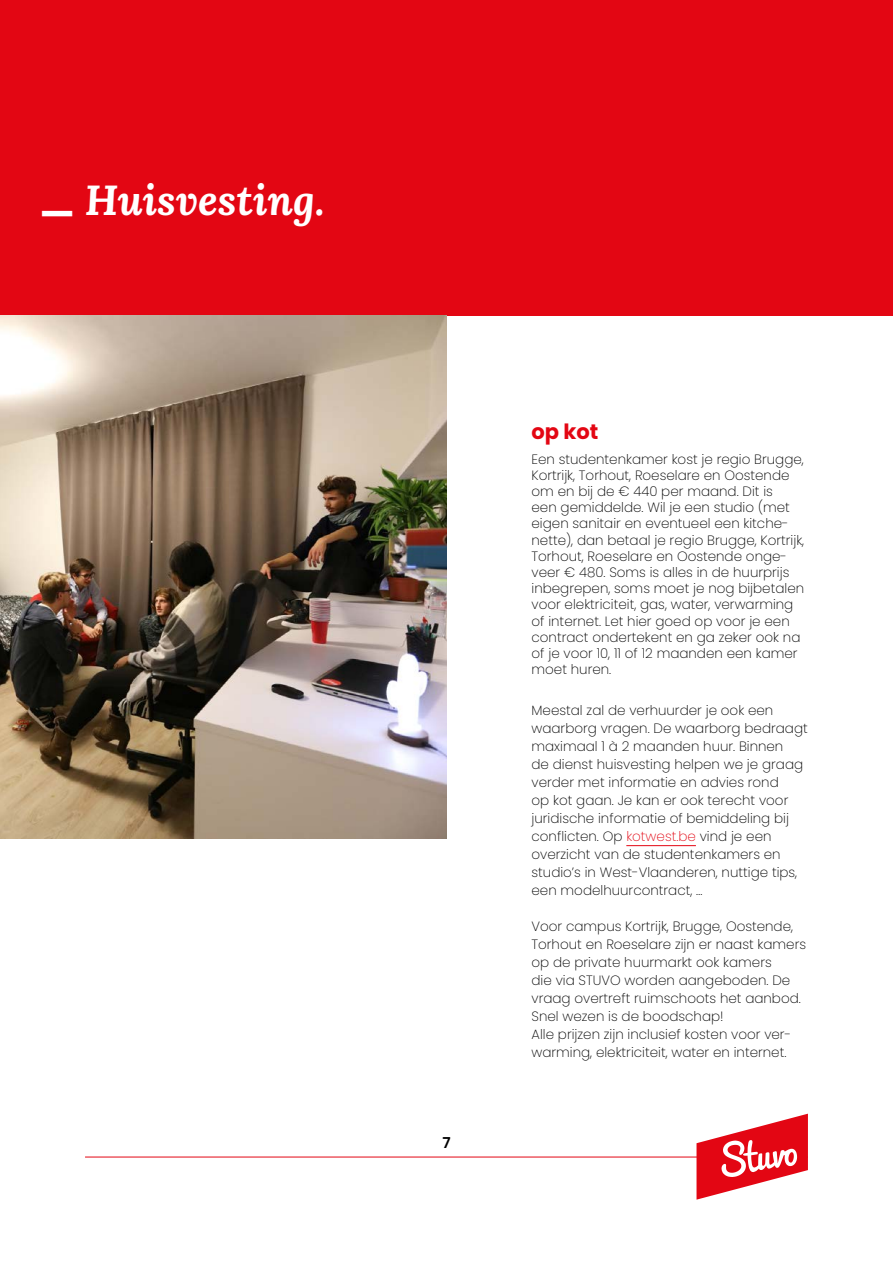
<style>
.page{position:relative;width:893px;height:1263px;background:#fff}
.page>*{position:absolute;margin:0;border:0;box-sizing:border-box;transform-origin:0 0}
.t1{font:italic 700 42px "Lora";color:#fff}
.t2{font:700 21px "Poppins";color:#e30613}
.t3{font:600 15px "Poppins";color:#000}
.t4{font:200 13.5px/18px "Poppins";color:#000}
.s1{color:#e30613}
</style>
<div class="page">
<hr style="left:85px;top:1157px;width:723px;height:1px;background:#e30613">
<svg style="left:696px;top:1114px;width:112px;height:85px"></svg>
<div style="left:0;top:0;width:893px;height:316px;background:#e30613"></div>
<hr style="left:626px;top:845px;width:70px;height:1px;background:#e30613">
<img style="left:0;top:316px;width:446px;height:522px">
<h1 class="t1" style="left:39px;top:171px;width:287px"><sub>—</sub> Huisvesting.</h1>
<p class="t3" style="left:442px;top:1134px;width:10px">7</p>
<h2 class="t2" style="left:531px;top:419px;width:68px">op kot</h2>
<p class="t4" style="left:531px;top:451px;width:274px;line-height:16.2px">Een studentenkamer kost je regio Brugge, Kortrijk, Torhout, Roeselare en Oostende om en bij de € 440 per maand. Dit is<br>een gemiddelde. Wil je een studio (met eigen sanitair en eventueel een kitche&shy;nette), dan betaal je regio Brugge, Kortrijk, Torhout, Roeselare en Oostende onge&shy;veer € 480. Soms is alles in de huurprijs inbegrepen, soms moet je nog bijbetalen voor elektriciteit, gas, water, verwarming of internet. Let hier goed op voor je een contract ondertekent en ga zeker ook na of je voor 10, 11 of 12 maanden een kamer moet huren.</p>
<p class="t4" style="left:531px;top:701px;width:278px">Meestal zal de verhuurder je ook een waarborg vragen. De waarborg bedraagt maximaal 1 à 2 maanden huur. Binnen<br>de dienst huisvesting helpen we je graag verder met informatie en advies rond<br>op kot gaan. Je kan er ook terecht voor juridische informatie of bemiddeling bij conflicten. Op <span class="s1">kotwest.be</span> vind je een overzicht van de studentenkamers en studio’s in West-Vlaanderen, nuttige tips, een modelhuurcontract, …</p>
<p class="t4" style="left:531px;top:917px;width:276px">Voor campus Kortrijk, Brugge, Oostende, Torhout en Roeselare zijn er naast kamers op de private huurmarkt ook kamers<br>die via STUVO worden aangeboden. De vraag overtreft ruimschoots het aanbod.<br>Snel wezen is de boodschap!<br>Alle prijzen zijn inclusief kosten voor ver&shy;warming, elektriciteit, water en internet.</p>
</div>
